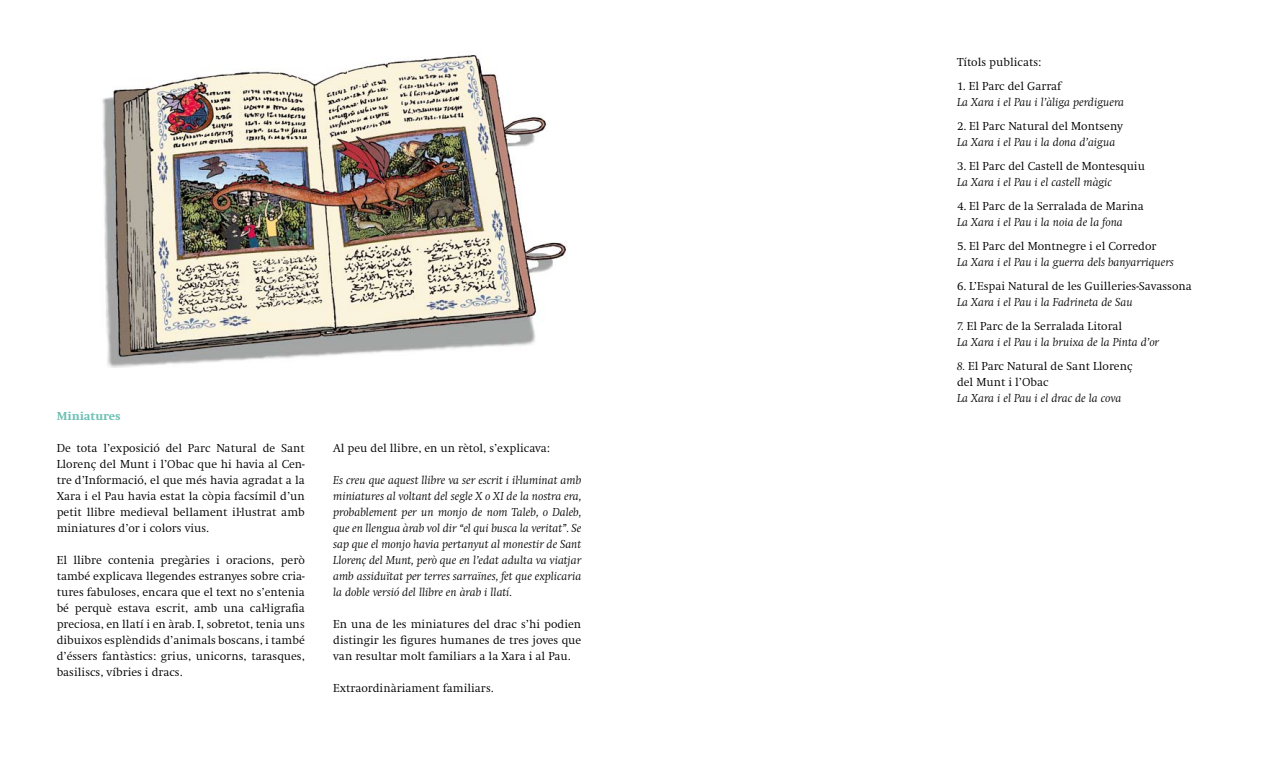
<style>
.page{position:relative;width:1276px;height:766px;background:#fff}
.page>*{position:absolute;margin:0;border:0;box-sizing:border-box;transform-origin:0 0}
.t1{font:300 12px/16px "Swift";color:#000;text-align:justify}
.t2{font:italic 300 12px/16px "Swift";color:#000;text-align:justify}
.t3{font:800 12px "Swift";color:#6fc1b6}
.s1{font-style:normal}
.s2{font-style:italic}
</style>
<div class="page">
<img style="left:102px;top:55px;width:465px;height:313px">
<p class="t3" style="left:57px;top:409px;width:66px">Miniatures</p>
<p class="t1" style="left:57px;top:440px;width:250px">De tota l’exposició del Parc Natural de Sant Llorenç del Munt i l’Obac que hi havia al Cen&shy;tre d’Informació, el que més havia agradat a la Xara i el Pau havia estat la còpia facsímil d’un petit llibre medieval bellament il·lustrat amb miniatures d’or i colors vius.</p>
<p class="t1" style="left:57px;top:552px;width:250px">El llibre contenia pregàries i oracions, però també explicava llegendes estranyes sobre cria&shy;tures fabuloses, encara que el text no s’entenia bé perquè estava escrit, amb una cal·ligrafia preciosa, en llatí i en àrab. I, sobretot, tenia uns dibuixos esplèndids d’animals boscans, i també d’éssers fantàstics: grius, unicorns, tarasques, basiliscs, víbries i dracs.</p>
<p class="t1" style="left:333px;top:440px;width:218px">Al peu del llibre, en un rètol, s’explicava:</p>
<p class="t2" style="left:333px;top:472px;width:250px">Es creu que aquest llibre va ser escrit i il·luminat amb miniatures al voltant del segle X o XI de la nostra era, probablement per un monjo de nom Taleb, o Daleb, que en llengua àrab vol dir “el qui busca la veritat”. Se sap que el monjo havia pertanyut al monestir de Sant Llorenç del Munt, però que en l’edat adulta va viatjar amb assiduïtat per terres sarraïnes, fet que explicaria la doble versió del llibre en àrab i llatí.</p>
<p class="t1" style="left:333px;top:616px;width:250px">En una de les miniatures del drac s’hi podien distingir les figures humanes de tres joves que van resultar molt familiars a la Xara i al Pau.</p>
<p class="t1" style="left:333px;top:680px;width:162px">Extraordinàriament familiars.</p>
<p class="t1" style="left:957px;top:54px;width:86px">Títols publicats:</p>
<p class="t1" style="left:957px;top:78px;width:106px">1. El Parc del Garraf</p>
<p class="t2" style="left:957px;top:94px;width:169px">La Xara i el Pau i l’àliga perdiguera</p>
<p class="t1" style="left:957px;top:118px;width:167px">2. El Parc Natural del Montseny</p>
<p class="t2" style="left:957px;top:134px;width:160px">La Xara i el Pau i la dona d’aigua</p>
<p class="t1" style="left:957px;top:158px;width:189px">3. El Parc del Castell de Montesquiu</p>
<p class="t2" style="left:957px;top:174px;width:156px">La Xara i el Pau i el castell màgic</p>
<p class="t1" style="left:957px;top:198px;width:188px">4. El Parc de la Serralada de Marina</p>
<p class="t2" style="left:957px;top:214px;width:167px">La Xara i el Pau i la noia de la fona</p>
<p class="t1" style="left:957px;top:238px;width:201px">5. El Parc del Montnegre i el Corredor</p>
<p class="t2" style="left:957px;top:254px;width:218px">La Xara i el Pau i la guerra dels banyarriquers</p>
<p class="t1" style="left:957px;top:278px;width:236px">6. L’Espai Natural de les Guilleries-Savassona</p>
<p class="t2" style="left:957px;top:294px;width:177px">La Xara i el Pau i la Fadrineta de Sau</p>
<p class="t2" style="left:957px;top:318px;width:204px">7. <span class="s1">El Parc de la Serralada Litoral<br></span>La Xara i el Pau i la bruixa de la Pinta d’or</p>
<p class="t1" style="left:957px;top:358px;width:177px"><span class="s2">8.</span> El Parc Natural de Sant Llorenç del Munt i l’Obac</p>
<p class="t2" style="left:957px;top:390px;width:166px">La Xara i el Pau i el drac de la cova</p>
</div>
